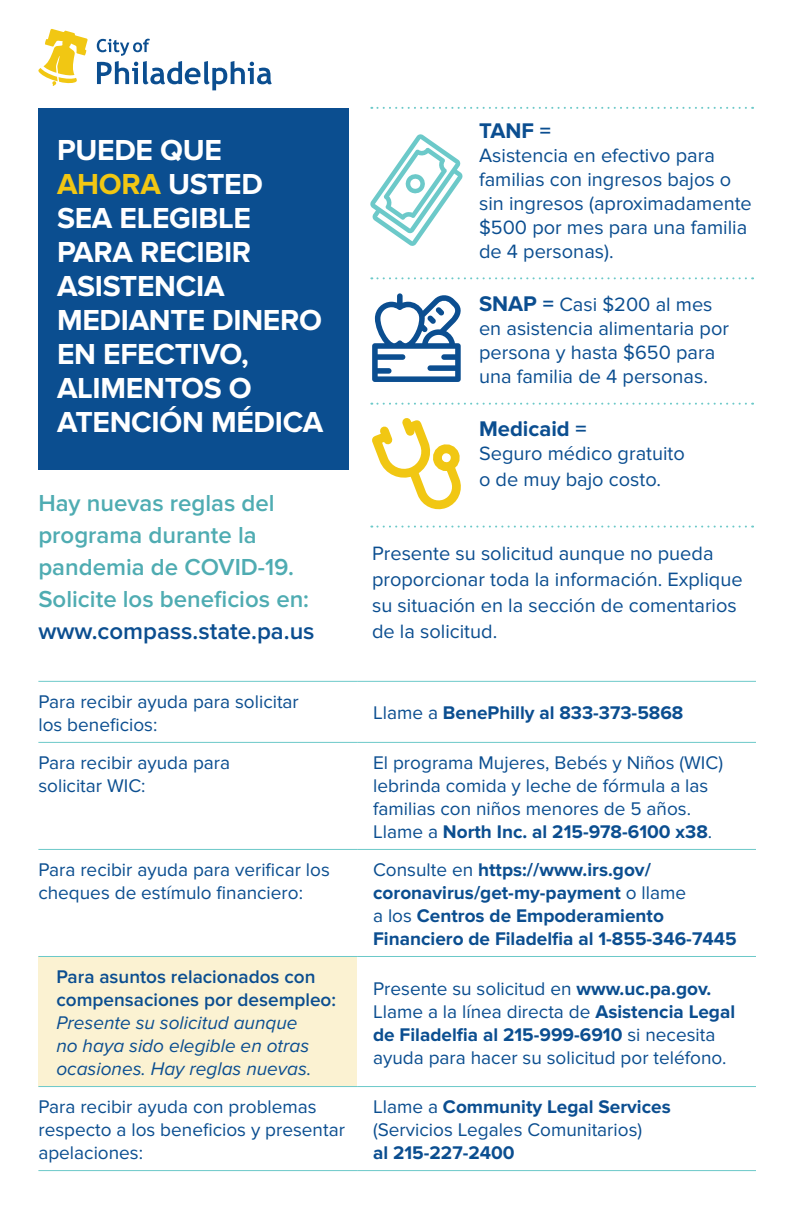
<style>
.page{position:relative;width:792px;height:1224px;background:#fff}
.page>*{position:absolute;margin:0;border:0;box-sizing:border-box;transform-origin:0 0}
.t1{font:700 30px/34px "Proxima Nova";letter-spacing:-.01em;color:#fff}
.t2{font:600 24px/32px "Proxima Nova";color:#4facb2}
.t3{font:600 24px "Proxima Nova";color:#0b4e90}
.t4{font:700 22px "Proxima Nova";color:#0b4e90}
.t5{font:20px/24px "Proxima Nova";color:#0b4e90}
.t6{font:19px/23px "Proxima Nova";color:#0b4e90}
.t7{font:700 19px/23px "Proxima Nova";color:#0b4e90}
.t8{font:italic 19px/23px "Proxima Nova";color:#0b4e90}
.t9{font:600 19px/23px "Proxima Nova";color:#0b4e90}
.s1{color:#f1c713}
.s2{font-weight:700;font-size:22px}
.s3{font-weight:400}
.s4{font-weight:700}
</style>
<div class="page">
<div style="left:38px;top:108px;width:310px;height:362px;background:#0b4e90"></div>
<svg style="left:370px;top:134px;width:93px;height:112px"></svg>
<svg style="left:372px;top:418px;width:89px;height:92px"></svg>
<svg style="left:372px;top:293px;width:89px;height:89px"></svg>
<div style="left:38px;top:956px;width:319px;height:131px;background:#fbf2d2"></div>
<hr style="left:38px;top:681px;width:319px;height:1px;background:#6cc9c9">
<hr style="left:357px;top:681px;width:399px;height:1px;background:#6cc9c9">
<hr style="left:38px;top:742px;width:319px;height:1px;background:#6cc9c9">
<hr style="left:357px;top:742px;width:399px;height:1px;background:#6cc9c9">
<hr style="left:38px;top:849px;width:319px;height:1px;background:#6cc9c9">
<hr style="left:357px;top:849px;width:399px;height:1px;background:#6cc9c9">
<hr style="left:38px;top:956px;width:319px;height:1px;background:#6cc9c9">
<hr style="left:357px;top:956px;width:399px;height:1px;background:#6cc9c9">
<hr style="left:38px;top:1086px;width:319px;height:1px;background:#6cc9c9">
<hr style="left:357px;top:1086px;width:399px;height:1px;background:#6cc9c9">
<hr style="left:38px;top:1170px;width:319px;height:1px;background:#6cc9c9">
<hr style="left:357px;top:1170px;width:399px;height:1px;background:#6cc9c9">
<svg style="left:97px;top:39px;width:175px;height:51px"></svg>
<svg style="left:38px;top:29px;width:50px;height:57px"></svg>
<svg style="left:371px;top:107px;width:382px;height:2px"></svg>
<svg style="left:371px;top:277px;width:382px;height:2px"></svg>
<svg style="left:371px;top:403px;width:382px;height:2px"></svg>
<svg style="left:371px;top:526px;width:382px;height:2px"></svg>
<h1 class="t1" style="left:57px;top:133px;width:268px">PUEDE QUE<br><span class="s1">AHORA</span> USTED<br>SEA ELEGIBLE<br>PARA RECIBIR<br>ASISTENCIA<br>MEDIANTE DINERO<br>EN EFECTIVO,<br>ALIMENTOS O<br>ATENCIÓN MÉDICA</h1>
<p class="t2" style="left:38px;top:487px;width:272px">Hay nuevas reglas del programa durante la pandemia de COVID-19.<br>Solicite los beneficios en:</p>
<p class="t3" style="left:38px;top:617px;width:278px">www.compass.state.pa.us</p>
<p class="t4" style="left:479px;top:119px;width:73px">TANF =</p>
<p class="t5" style="left:479px;top:144px;width:274px">Asistencia en efectivo para familias con ingresos bajos o sin ingresos (aproximadamente $500 por mes para una familia de 4 personas).</p>
<p class="t5" style="left:479px;top:293px;width:252px"><span class="s2">SNAP =</span> Casi $200 al mes en asistencia alimentaria por persona y hasta $650 para una familia de 4 personas.</p>
<p class="t4" style="left:479px;top:417px;width:109px">Medicaid =</p>
<p class="t5" style="left:479px;top:441px;width:207px;line-height:26px">Seguro médico gratuito o de muy bajo costo.</p>
<p class="t5" style="left:372px;top:541px;width:372px;line-height:26px">Presente su solicitud aunque no pueda proporcionar toda la información. Explique su situación en la sección de comentarios de la solicitud.</p>
<p class="t6" style="left:38px;top:690px;width:262px">Para recibir ayuda para solicitar los beneficios:</p>
<p class="t7" style="left:373px;top:702px;width:312px"><span class="s3">Llame a</span> BenePhilly al 833-373-5868</p>
<p class="t6" style="left:38px;top:751px;width:193px">Para recibir ayuda para solicitar WIC:</p>
<p class="t6" style="left:373px;top:751px;width:351px">El programa Mujeres, Bebés y Niños (WIC) lebrinda comida y leche de fórmula a las familias con niños menores de 5 años.<br>Llame a <span class="s4">North Inc. al 215-978-6100 x38</span>.</p>
<p class="t6" style="left:38px;top:858px;width:293px">Para recibir ayuda para verificar los cheques de estímulo financiero:</p>
<p class="t7" style="left:373px;top:859px;width:365px"><span class="s3">Consulte en</span> https://www.irs.gov/ coronavirus/get-my-payment <span class="s3">o llame<br>a los</span> Centros de Empoderamiento Financiero de Filadelfia al 1-855-346-7445</p>
<p class="t9" style="left:56px;top:966px;width:281px">Para asuntos relacionados con compensaciones por desempleo:</p>
<p class="t8" style="left:56px;top:1012px;width:256px">Presente su solicitud aunque no haya sido elegible en otras ocasiones. Hay reglas nuevas.</p>
<p class="t6" style="left:373px;top:977px;width:364px">Presente su solicitud en <span class="s4">www.uc.pa.gov.<br></span>Llame a la línea directa de <span class="s4">Asistencia Legal de Filadelfia al 215-999-6910</span> si necesita ayuda para hacer su solicitud por teléfono.</p>
<p class="t6" style="left:38px;top:1096px;width:308px">Para recibir ayuda con problemas respecto a los beneficios y presentar apelaciones:</p>
<p class="t6" style="left:373px;top:1096px;width:299px">Llame a <span class="s4">Community Legal Services </span>(Servicios Legales Comunitarios)</p>
<p class="t7" style="left:373px;top:1142px;width:143px">al 215-227-2400</p>
</div>
